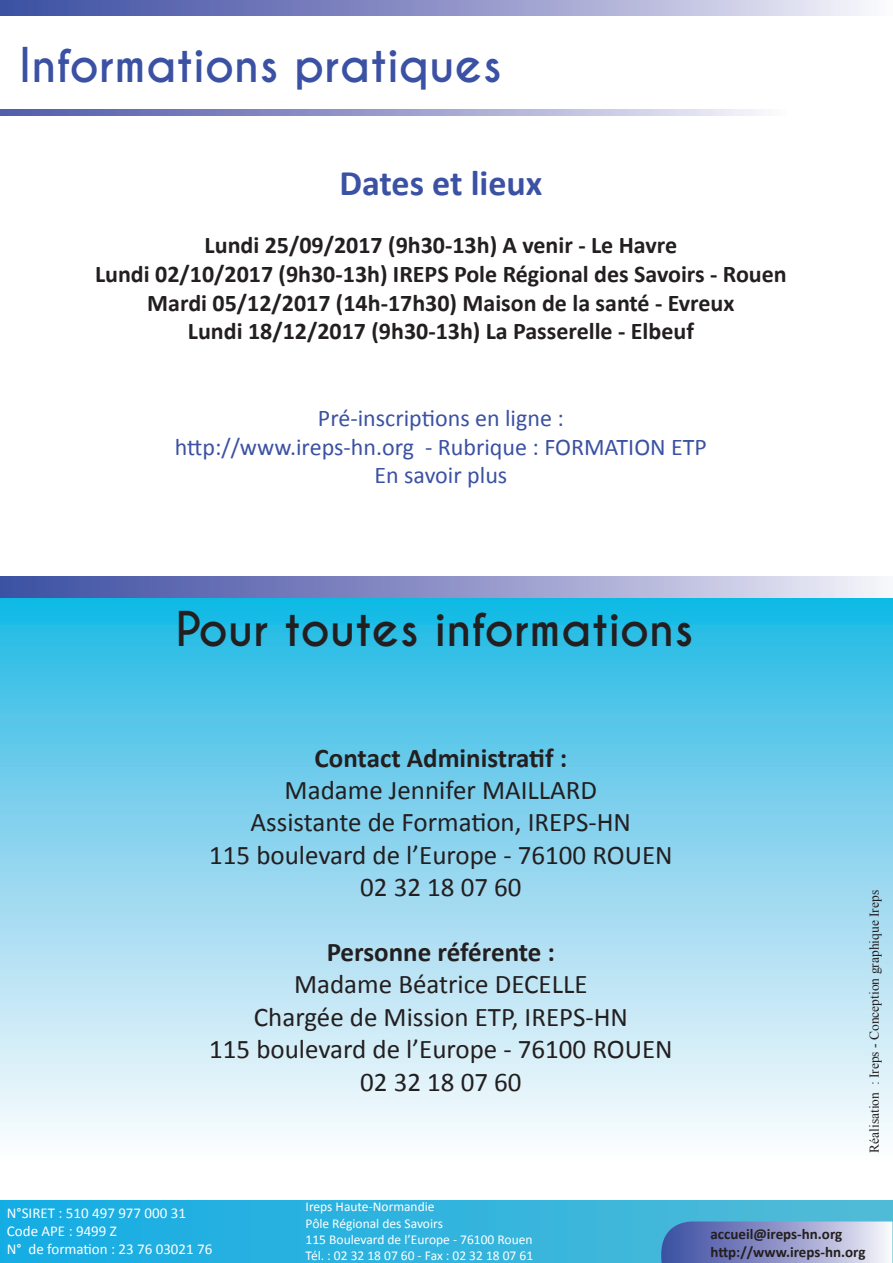
<style>
.page{position:relative;width:893px;height:1263px;background:#fff}
.page>*{position:absolute;margin:0;border:0;box-sizing:border-box;transform-origin:0 0}
.t1{font:700 45px "Caviar Dreams";color:#231f20}
.t2{font:700 45px "Caviar Dreams";color:#3b51a3}
.t3{font:700 36px "Calibri";color:#3b51a3}
.t4{font:27px/32.4px "Calibri";color:#231f20;text-align:center}
.t5{font:700 27px "Calibri";color:#231f20}
.t6{font:700 24px/28.8px "Calibri";color:#231f20;text-align:center}
.t7{font:24px/28.8px "Calibri";color:#3b51a3;text-align:center}
.t8{font:15px/18px "Calibri";color:#fff}
.t9{font:700 15px/18px "Calibri";color:#231f20}
.t10{font:13.5px/16.2px "Calibri";color:#fff}
.t11{font:13.5px "Times New Roman";color:#231f20}
</style>
<div class="page">
<svg style="left:0;top:598px;width:893px;height:538px;background:#8fd7ef"></svg>
<div style="left:0;top:1200px;width:893px;height:63px;background:linear-gradient(to right,#14ace4,#52bbd6)"></div>
<svg style="left:657px;top:1221px;width:235px;height:42px;background:#919ccc"></svg>
<svg style="left:0;top:0;width:865px;height:15px;background:#9097c9"></svg>
<svg style="left:0;top:109px;width:759px;height:7px;background:#9b9fce"></svg>
<div style="left:0;top:576px;width:893px;height:22px;background:linear-gradient(to right,#37479f,#eeeaf6)"></div>
<h1 class="t2" style="left:19px;top:37px;width:484px">Informations pratiques</h1>
<h2 class="t3" style="left:339px;top:160px;width:204px">Dates et lieux</h2>
<p class="t6" style="left:95px;top:231px;width:693px">Lundi 25/09/2017 (9h30-13h) A venir - Le Havre<br>Lundi 02/10/2017 (9h30-13h) IREPS Pole Régional des Savoirs - Rouen Mardi 05/12/2017 (14h-17h30) Maison de la santé - Evreux<br>Lundi 18/12/2017 (9h30-13h) La Passerelle - Elbeuf</p>
<p class="t7" style="left:175px;top:403px;width:534px">Pré-inscriptions en ligne :<br>http://www.ireps-hn.org - Rubrique : FORMATION ETP<br>En savoir plus</p>
<h1 class="t1" style="left:176px;top:601px;width:519px">Pour toutes informations</h1>
<p class="t5" style="left:315px;top:740px;width:254px">Contact Administratif :</p>
<p class="t4" style="left:209px;top:774px;width:465px">Madame Jennifer MAILLARD<br>Assistante de Formation, IREPS-HN<br>115 boulevard de l’Europe - 76100 ROUEN<br>02 32 18 07 60</p>
<p class="t5" style="left:327px;top:935px;width:230px">Personne référente :</p>
<p class="t4" style="left:209px;top:968px;width:465px">Madame Béatrice DECELLE<br>Chargée de Mission ETP, IREPS-HN<br>115 boulevard de l’Europe - 76100 ROUEN<br>02 32 18 07 60</p>
<p class="t8" style="left:7px;top:1204px;width:207px">N°SIRET : 510 497 977 000 31<br>Code APE : 9499 Z<br>N° de formation : 23 76 03021 76</p>
<p class="t10" style="left:306px;top:1199px;width:229px">Ireps Haute-Normandie<br>Pôle Régional des Savoirs<br>115 Boulevard de l’Europe - 76100 Rouen<br>Tél. : 02 32 18 07 60 - Fax : 02 32 18 07 61</p>
<p class="t11" style="left:865px;top:1153px;width:264px;rotate:-90deg">Réalisation : Ireps - Conception graphique Ireps</p>
<p class="t9" style="left:710px;top:1225px;width:157px">accueil@ireps-hn.org http://www.ireps-hn.org</p>
</div>
